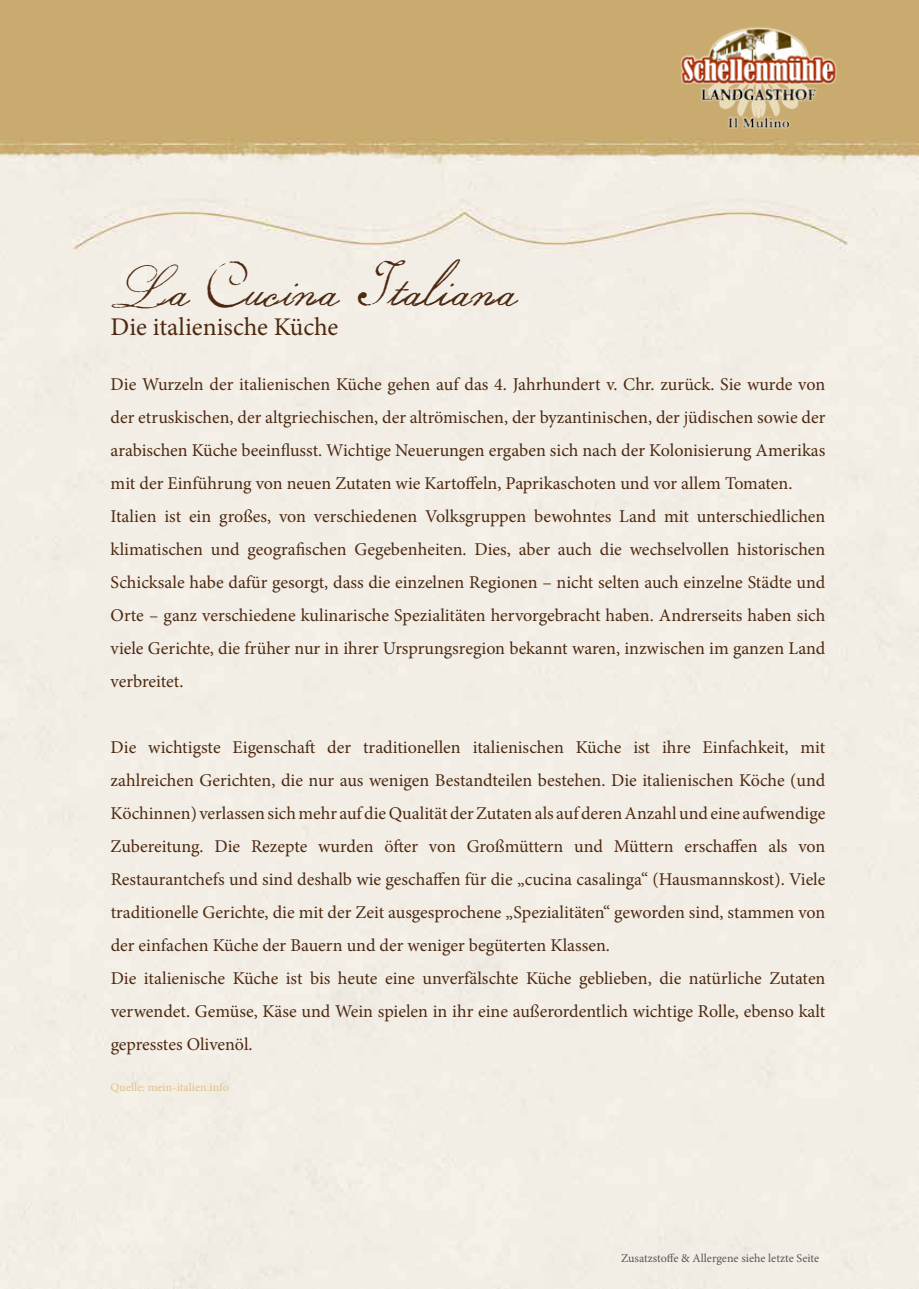
<style>
.page{position:relative;width:919px;height:1289px;background:#fff}
.page>*{position:absolute;margin:0;border:0;box-sizing:border-box;transform-origin:0 0}
.t1{font:46.5px "Volutes";color:#4e2911}
.t2{font:25.5px "Minion Pro";color:#4e2911}
.t3{font:18px/33px "Minion Pro";color:#4e2911}
.t4{font:12px "Minion Pro";color:#575756}
.t5{font:12px "Minion Pro";color:#e0c287}
</style>
<div class="page">
<img style="left:0;top:0;width:918px;height:1288px">
<img style="left:678px;top:27px;width:160px;height:106px">
<h1 class="t1" style="left:111px;top:261px;width:406px">La Cucina Italiana</h1>
<h2 class="t2" style="left:111px;top:310px;width:229px">Die italienische Küche</h2>
<p class="t3" style="left:111px;top:368px;width:716px">Die Wurzeln der italienischen Küche gehen auf das 4. Jahrhundert v. Chr. zurück. Sie wurde von der etruskischen, der altgriechischen, der altrömischen, der byzantinischen, der jüdischen sowie der arabischen Küche beeinflusst. Wichtige Neuerungen ergaben sich nach der Kolonisierung Amerikas mit der Einführung von neuen Zutaten wie Kartoffeln, Paprikaschoten und vor allem Tomaten.<br>Italien ist ein großes, von verschiedenen Volksgruppen bewohntes Land mit unterschiedlichen klimatischen und geografischen Gegebenheiten. Dies, aber auch die wechselvollen historischen Schicksale habe dafür gesorgt, dass die einzelnen Regionen – nicht selten auch einzelne Städte und Orte – ganz verschiedene kulinarische Spezialitäten hervorgebracht haben. Andrerseits haben sich viele Gerichte, die früher nur in ihrer Ursprungsregion bekannt waren, inzwischen im ganzen Land verbreitet.</p>
<p class="t3" style="left:111px;top:730px;width:716px">Die wichtigste Eigenschaft der traditionellen italienischen Küche ist ihre Einfachkeit, mit zahlreichen Gerichten, die nur aus wenigen Bestandteilen bestehen. Die italienischen Köche (und Köchinnen) verlassen sich mehr auf die Qualität der Zutaten als auf deren Anzahl und eine aufwendige Zubereitung. Die Rezepte wurden öfter von Großmüttern und Müttern erschaffen als von Restaurantchefs und sind deshalb wie geschaffen für die „cucina casalinga“ (Hausmannskost). Viele traditionelle Gerichte, die mit der Zeit ausgesprochene „Spezialitäten“ geworden sind, stammen von der einfachen Küche der Bauern und der weniger begüterten Klassen.<br>Die italienische Küche ist bis heute eine unverfälschte Küche geblieben, die natürliche Zutaten verwendet. Gemüse, Käse und Wein spielen in ihr eine außerordentlich wichtige Rolle, ebenso kalt gepresstes Olivenöl.</p>
<p class="t5" style="left:111px;top:1079px;width:120px">Quelle: mein-italien.info</p>
<p class="t4" style="left:621px;top:1249px;width:199px">Zusatzstoffe &amp; Allergene siehe letzte Seite</p>
</div>
